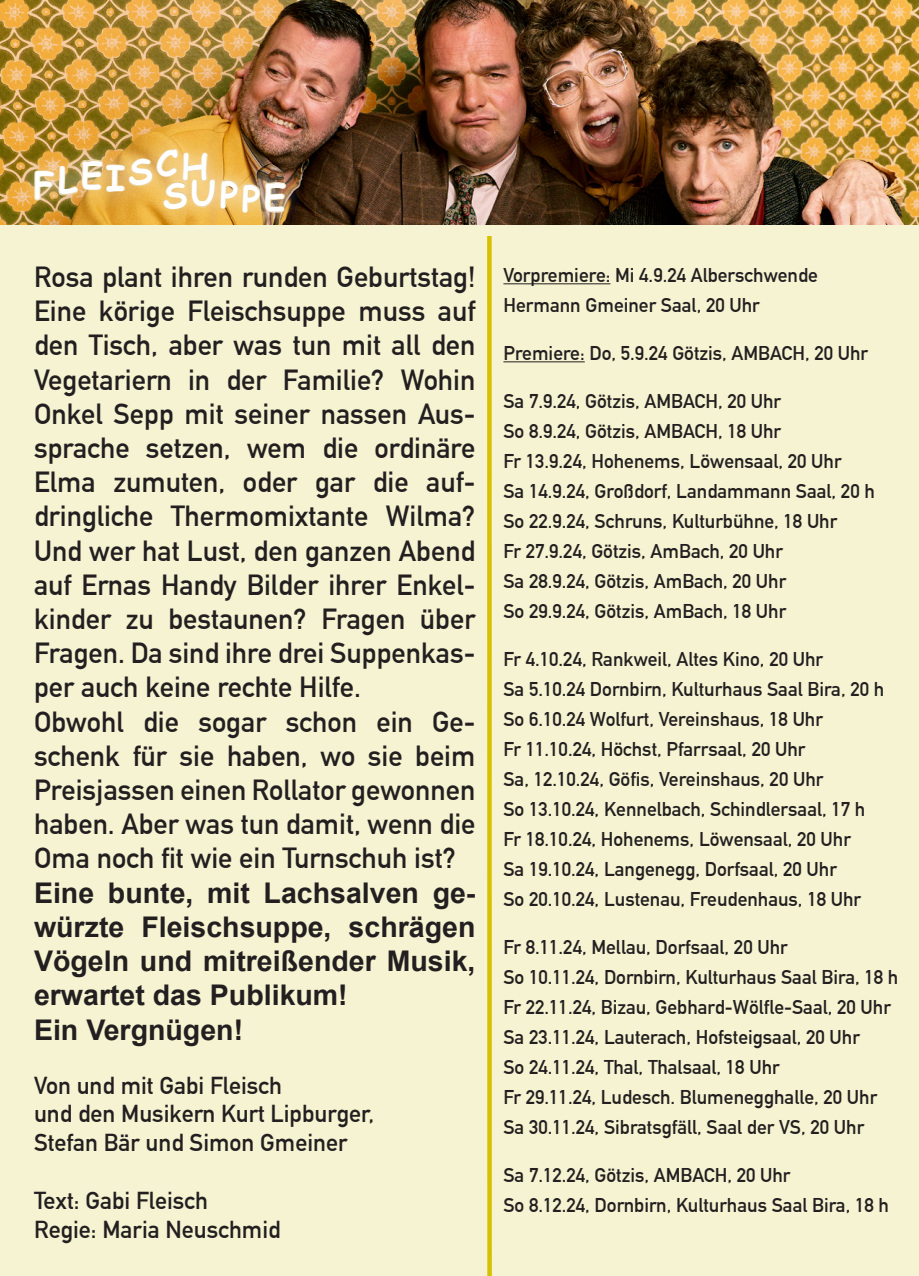
<style>
.page{position:relative;width:919px;height:1276px;background:#fff}
.page>*{position:absolute;margin:0;border:0;box-sizing:border-box;transform-origin:0 0}
.t1{font:700 35.4px "Comic Sans MS";letter-spacing:.09em;color:#fff}
.t2{font:700 28.5px/34.2px "DIN Alternate";color:#231f20;text-align:justify}
.t3{font:700 28.5px/34.2px "Arial";color:#231f20;text-align:justify}
.t4{font:700 24px "DIN Alternate";color:#231f20}
.t5{font:700 19.5px "DIN Alternate";color:#231f20}
</style>
<div class="page">
<div style="left:0;top:0;width:918px;height:1276px;background:#f5f3d1"></div>
<hr style="left:503px;top:283px;width:107px;height:1px;background:#231f20">
<hr style="left:503px;top:361px;width:81px;height:1px;background:#231f20">
<div style="left:487px;top:236px;width:5px;height:1040px;background:#d6c002"></div>
<img style="left:0;top:0;width:918px;height:224px">
<div style="left:16px;top:127px;width:288px;height:103px;background:#fff;opacity:.75"></div>
<div style="left:7px;top:131px;width:326px;height:122px;background:#fff;opacity:.75"></div>
<h1 class="t1" style="left:33px;top:149px;width:176px">FLEISCH</h1>
<h1 class="t1" style="left:163px;top:168px;width:124px">SUPPE</h1>
<p class="t2" style="left:34px;top:258px;width:443px">Rosa plant ihren runden Geburtstag!<br>Eine körige Fleischsuppe muss auf den Tisch, aber was tun mit all den Vegetariern in der Familie? Wohin Onkel Sepp mit seiner nassen Aus&shy;sprache setzen, wem die ordinäre Elma zumuten, oder gar die auf&shy;dringliche Thermomixtante Wilma?<br>Und wer hat Lust, den ganzen Abend auf Ernas Handy Bilder ihrer Enkel&shy;kinder zu bestaunen? Fragen über Fragen. Da sind ihre drei Suppenkas&shy;per auch keine rechte Hilfe.</p>
<p class="t2" style="left:34px;top:702px;width:443px">Obwohl die sogar schon ein Ge&shy;schenk für sie haben, wo sie beim Preisjassen einen Rollator gewonnen haben. Aber was tun damit, wenn die Oma noch fit wie ein Turnschuh ist?</p>
<p class="t3" style="left:34px;top:876px;width:443px">Eine bunte, mit Lachsalven ge&shy;würzte Fleischsuppe, schrägen Vögeln und mitreißender Musik, erwartet das Publikum!</p>
<p class="t3" style="left:34px;top:1013px;width:211px">Ein Vergnügen!</p>
<p class="t4" style="left:34px;top:1066px;width:249px">Von und mit Gabi Fleisch</p>
<p class="t4" style="left:34px;top:1095px;width:341px">und den Musikern Kurt Lipburger,</p>
<p class="t4" style="left:34px;top:1124px;width:315px">Stefan Bär und Simon Gmeiner</p>
<p class="t4" style="left:34px;top:1182px;width:175px">Text: Gabi Fleisch</p>
<p class="t4" style="left:34px;top:1210px;width:248px">Regie: Maria Neuschmid</p>
<p class="t5" style="left:503px;top:260px;width:316px">Vorpremiere: Mi 4.9.24 Alberschwende</p>
<p class="t5" style="left:503px;top:290px;width:258px">Hermann Gmeiner Saal, 20 Uhr</p>
<p class="t5" style="left:503px;top:338px;width:366px">Premiere: Do, 5.9.24 Götzis, AMBACH, 20 Uhr</p>
<p class="t5" style="left:503px;top:386px;width:279px">Sa 7.9.24, Götzis, AMBACH, 20 Uhr</p>
<p class="t5" style="left:503px;top:416px;width:279px">So 8.9.24, Götzis, AMBACH, 18 Uhr</p>
<p class="t5" style="left:503px;top:446px;width:339px">Fr 13.9.24, Hohenems, Löwensaal, 20 Uhr</p>
<p class="t5" style="left:503px;top:476px;width:373px">Sa 14.9.24, Großdorf, Landammann Saal, 20 h</p>
<p class="t5" style="left:503px;top:506px;width:335px">So 22.9.24, Schruns, Kulturbühne, 18 Uhr</p>
<p class="t5" style="left:503px;top:536px;width:281px">Fr 27.9.24, Götzis, AmBach, 20 Uhr</p>
<p class="t5" style="left:503px;top:566px;width:284px">Sa 28.9.24, Götzis, AmBach, 20 Uhr</p>
<p class="t5" style="left:503px;top:596px;width:284px">So 29.9.24, Götzis, AmBach, 18 Uhr</p>
<p class="t5" style="left:503px;top:644px;width:321px">Fr 4.10.24, Rankweil, Altes Kino, 20 Uhr</p>
<p class="t5" style="left:503px;top:674px;width:382px">Sa 5.10.24 Dornbirn, Kulturhaus Saal Bira, 20 h</p>
<p class="t5" style="left:503px;top:704px;width:321px">So 6.10.24 Wolfurt, Vereinshaus, 18 Uhr</p>
<p class="t5" style="left:503px;top:734px;width:303px">Fr 11.10.24, Höchst, Pfarrsaal, 20 Uhr</p>
<p class="t5" style="left:503px;top:764px;width:321px">Sa, 12.10.24, Göfis, Vereinshaus, 20 Uhr</p>
<p class="t5" style="left:503px;top:794px;width:363px">So 13.10.24, Kennelbach, Schindlersaal, 17 h</p>
<p class="t5" style="left:503px;top:824px;width:349px">Fr 18.10.24, Hohenems, Löwensaal, 20 Uhr</p>
<p class="t5" style="left:503px;top:854px;width:335px">Sa 19.10.24, Langenegg, Dorfsaal, 20 Uhr</p>
<p class="t5" style="left:503px;top:884px;width:359px">So 20.10.24, Lustenau, Freudenhaus, 18 Uhr</p>
<p class="t5" style="left:503px;top:932px;width:286px">Fr 8.11.24, Mellau, Dorfsaal, 20 Uhr</p>
<p class="t5" style="left:503px;top:962px;width:396px">So 10.11.24, Dornbirn, Kulturhaus Saal Bira, 18 h</p>
<p class="t5" style="left:503px;top:992px;width:389px">Fr 22.11.24, Bizau, Gebhard-Wölfle-Saal, 20 Uhr</p>
<p class="t5" style="left:503px;top:1022px;width:358px">Sa 23.11.24, Lauterach, Hofsteigsaal, 20 Uhr</p>
<p class="t5" style="left:503px;top:1052px;width:278px">So 24.11.24, Thal, Thalsaal, 18 Uhr</p>
<p class="t5" style="left:503px;top:1082px;width:375px">Fr 29.11.24, Ludesch. Blumenegghalle, 20 Uhr</p>
<p class="t5" style="left:503px;top:1112px;width:362px">Sa 30.11.24, Sibratsgfäll, Saal der VS, 20 Uhr</p>
<p class="t5" style="left:503px;top:1160px;width:288px">Sa 7.12.24, Götzis, AMBACH, 20 Uhr</p>
<p class="t5" style="left:503px;top:1190px;width:387px">So 8.12.24, Dornbirn, Kulturhaus Saal Bira, 18 h</p>
</div>
